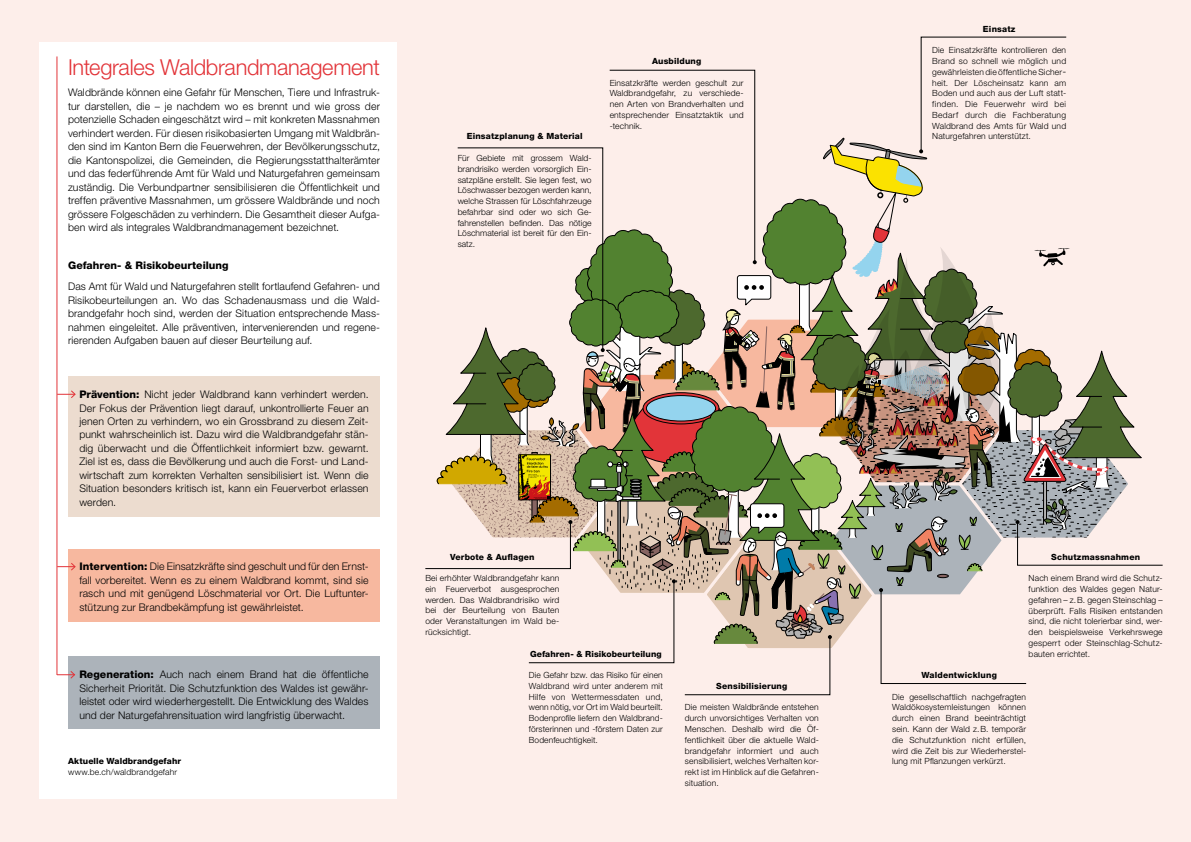
<style>
.page{position:relative;width:1191px;height:842px;background:#fdeeea}
.page>*{position:absolute;margin:0;border:0;box-sizing:border-box;transform-origin:0 0}
.t1{font:300 22px "Helvetica Neue LT Std";letter-spacing:-.015em;color:#e23439}
.t2{font:300 10.5px/13.5px "Helvetica Neue LT Std";letter-spacing:.01em;color:#000;text-align:justify}
.t3{font:800 10.5px "Helvetica Neue LT Std";color:#000}
.t4{font:300 8.5px/10.8px "Helvetica Neue LT Std";letter-spacing:.015em;color:#000;text-align:justify}
.t5{font:800 8.5px "Helvetica Neue LT Std";letter-spacing:.02em;color:#000}
.s1{font-weight:800}
</style>
<div class="page">
<svg style="left:425px;top:37px;width:738px;height:658px"></svg>
<div style="left:40px;top:43px;width:357px;height:756px;background:#fff"></div>
<div style="left:68px;top:376px;width:312px;height:140px;background:#ecdccf"></div>
<div style="left:68px;top:549px;width:312px;height:73px;background:#f7b89f"></div>
<div style="left:68px;top:657px;width:312px;height:72px;background:#acb3ba"></div>
<hr style="left:57px;top:56px;width:1px;height:619px;background:#e23439">
<svg style="left:57px;top:562px;width:19px;height:9px"></svg>
<svg style="left:57px;top:390px;width:19px;height:9px"></svg>
<svg style="left:57px;top:670px;width:18px;height:9px"></svg>
<h1 class="t1" style="left:68px;top:54px;width:313px">Integrales Waldbrandmanagement</h1>
<p class="t2" style="left:68px;top:86px;width:313px">Waldbrände können eine Gefahr für Menschen, Tiere und Infrastruk&shy;tur darstellen, die – je nachdem wo es brennt und wie gross der potenzielle Schaden eingeschätzt wird – mit konkreten Massnahmen verhindert werden. Für diesen risikobasierten Umgang mit Waldbrän&shy;den sind im Kanton Bern die Feuerwehren, der Bevölkerungsschutz, die Kantonspolizei, die Gemeinden, die Regierungsstatthalterämter und das federführende Amt für Wald und Naturgefahren gemeinsam zuständig. Die Verbundpartner sensibilisieren die Öffentlichkeit und treffen präventive Massnahmen, um grössere Waldbrände und noch grössere Folgeschäden zu verhindern. Die Gesamtheit dieser Aufga&shy;ben wird als integrales Waldbrandmanagement bezeichnet.</p>
<p class="t3" style="left:68px;top:259px;width:162px">Gefahren- &amp; Risikobeurteilung</p>
<p class="t2" style="left:68px;top:280px;width:313px">Das Amt für Wald und Naturgefahren stellt fortlaufend Gefahren- und Risikobeurteilungen an. Wo das Schadenausmass und die Wald&shy;brandgefahr hoch sind, werden der Situation entsprechende Mass&shy;nahmen eingeleitet. Alle präventiven, intervenierenden und regene&shy;rierenden Aufgaben bauen auf dieser Beurteilung auf.</p>
<p class="t2" style="left:79px;top:387px;width:291px"><span class="s1">Prävention:</span> Nicht jeder Waldbrand kann verhindert werden.<br>Der Fokus der Prävention liegt darauf, unkontrollierte Feuer an jenen Orten zu verhindern, wo ein Grossbrand zu diesem Zeit&shy;punkt wahrscheinlich ist. Dazu wird die Waldbrandgefahr stän&shy;dig überwacht und die Öffentlichkeit informiert bzw. gewarnt.<br>Ziel ist es, dass die Bevölkerung und auch die Forst- und Land&shy;wirtschaft zum korrekten Verhalten sensibilisiert ist. Wenn die Situation besonders kritisch ist, kann ein Feuerverbot erlassen werden.</p>
<p class="t2" style="left:79px;top:560px;width:291px;text-align:left"><span class="s1">Intervention:</span> Die Einsatzkräfte sind geschult und für den Ernst-- fall vorbereitet. Wenn es zu einem Waldbrand kommt, sind sie rasch und mit genügend Löschmaterial vor Ort. Die Luftunter&shy;stützung zur Brandbekämpfung ist gewährleistet.</p>
<p class="t2" style="left:79px;top:667px;width:291px"><span class="s1">Regeneration:</span> Auch nach einem Brand hat die öffentliche Sicherheit Priorität. Die Schutzfunktion des Waldes ist gewähr&shy;leistet oder wird wiederhergestellt. Die Entwicklung des Waldes und der Naturgefahrensituation wird langfristig überwacht.</p>
<p class="t5" style="left:68px;top:756px;width:114px">Aktuelle Waldbrandgefahr</p>
<p class="t4" style="left:68px;top:766px;width:111px">www.be.ch/waldbrandgefahr</p>
<p class="t5" style="left:467px;top:131px;width:117px">Einsatzplanung &amp; Material</p>
<p class="t4" style="left:458px;top:152px;width:135px">Für Gebiete mit grossem Wald&shy;brandrisiko werden vorsorglich Ein&shy;satzpläne erstellt. Sie legen fest, wo Löschwasser bezogen werden kann, welche Strassen für Löschfahrzeuge befahrbar sind oder wo sich Ge&shy;fahrenstellen befinden. Das nötige Löschmaterial ist bereit für den Ein&shy;satz.</p>
<p class="t5" style="left:652px;top:56px;width:51px">Ausbildung</p>
<p class="t4" style="left:609px;top:77px;width:135px">Einsatzkräfte werden geschult zur Waldbrandgefahr, zu verschiede&shy;nen Arten von Brandverhalten und entsprechender Einsatztaktik und -technik.</p>
<p class="t5" style="left:450px;top:551px;width:86px">Verbote &amp; Auflagen</p>
<p class="t4" style="left:425px;top:573px;width:135px">Bei erhöhter Waldbrandgefahr kann ein Feuerverbot ausgesprochen werden. Das Waldbrandrisiko wird bei der Beurteilung von Bauten oder Veranstaltungen im Wald be&shy;rücksichtigt.</p>
<p class="t5" style="left:530px;top:648px;width:133px">Gefahren- &amp; Risikobeurteilung</p>
<p class="t4" style="left:529px;top:669px;width:135px">Die Gefahr bzw. das Risiko für einen Waldbrand wird unter anderem mit Hilfe von Wettermessdaten und, wenn nötig, vor Ort im Wald beurteilt.<br>Bodenprofile liefern den Waldbrand&shy;försterinnen und -förstern Daten zur Bodenfeuchtigkeit.</p>
<p class="t5" style="left:716px;top:681px;width:72px">Sensibilisierung</p>
<p class="t4" style="left:685px;top:702px;width:135px;text-align:left">Die meisten Waldbrände entstehen durch unvorsichtiges Verhalten von Menschen. Deshalb wird die Öf&shy;fentlichkeit über die aktuelle Wald&shy;brandgefahr informiert und auch sensibilisiert, welches Verhalten kor-- rekt ist im Hinblick auf die Gefahren&shy;situation.</p>
<p class="t5" style="left:983px;top:24px;width:34px">Einsatz</p>
<p class="t4" style="left:932px;top:45px;width:135px">Die Einsatzkräfte kontrollieren den Brand so schnell wie möglich und gewährleisten die öffentliche Sicher&shy;heit. Der Löscheinsatz kann am Boden und auch aus der Luft statt&shy;finden. Die Feuerwehr wird bei Bedarf durch die Fachberatung Waldbrand des Amts für Wald und Naturgefahren unterstützt.</p>
<p class="t5" style="left:1051px;top:551px;width:90px">Schutzmassnahmen</p>
<p class="t4" style="left:1028px;top:573px;width:135px">Nach einem Brand wird die Schutz&shy;funktion des Waldes gegen Natur&shy;gefahren – z.B. gegen Steinschlag – überprüft. Falls Risiken entstanden sind, die nicht tolerierbar sind, wer&shy;den beispielsweise Verkehrswege gesperrt oder Steinschlag-Schutz&shy;bauten errichtet.</p>
<p class="t5" style="left:921px;top:670px;width:77px">Waldentwicklung</p>
<p class="t4" style="left:892px;top:691px;width:135px">Die gesellschaftlich nachgefragten Waldökosystemleistungen können durch einen Brand beeinträchtigt sein. Kann der Wald z.B. temporär die Schutzfunktion nicht erfüllen, wird die Zeit bis zur Wiederherstel&shy;lung mit Pflanzungen verkürzt.</p>
</div>
